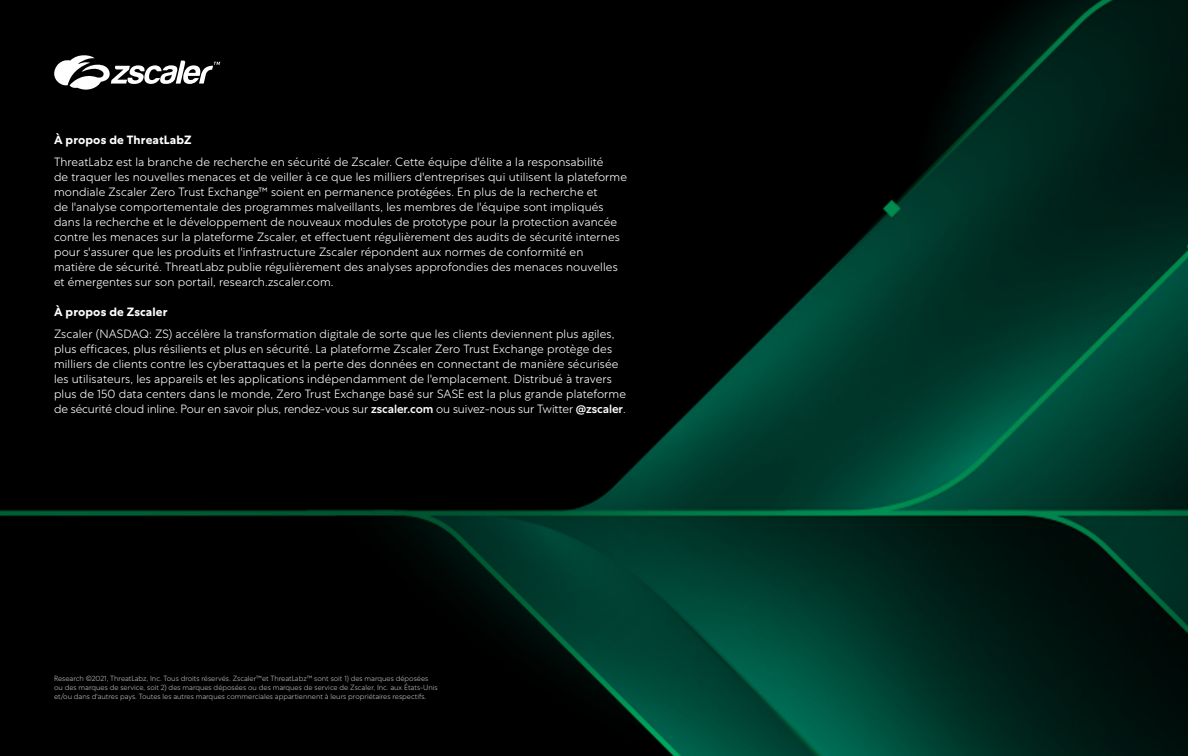
<style>
.page{position:relative;width:1188px;height:756px;background:#fff}
.page>*{position:absolute;margin:0;border:0;box-sizing:border-box;transform-origin:0 0}
.t1{font:300 12px/15px "Centra No 1";letter-spacing:.01em;color:#fff}
.t2{font:700 12px "Centra No 1";letter-spacing:.01em;color:#fff}
.t3{font:300 7.5px/9px "Centra No 1";color:#bbb}
.s1{font-weight:500}
</style>
<div class="page">
<img style="left:0;top:0;width:1188px;height:756px">
<svg style="left:54px;top:55px;width:166px;height:35px"></svg>
<p class="t2" style="left:54px;top:133px;width:139px">À propos de ThreatLabZ</p>
<p class="t1" style="left:54px;top:155px;width:574px">ThreatLabz est la branche de recherche en sécurité de Zscaler. Cette équipe d'élite a la responsabilité<br>de traquer les nouvelles menaces et de veiller à ce que les milliers d'entreprises qui utilisent la plateforme mondiale Zscaler Zero Trust Exchange™ soient en permanence protégées. En plus de la recherche et<br>de l'analyse comportementale des programmes malveillants, les membres de l'équipe sont impliqués dans la recherche et le développement de nouveaux modules de prototype pour la protection avancée contre les menaces sur la plateforme Zscaler, et effectuent régulièrement des audits de sécurité internes pour s'assurer que les produits et l'infrastructure Zscaler répondent aux normes de conformité en matière de sécurité. ThreatLabz publie régulièrement des analyses approfondies des menaces nouvelles et émergentes sur son portail, research.zscaler.com.</p>
<p class="t2" style="left:54px;top:305px;width:115px">À propos de Zscaler</p>
<p class="t1" style="left:54px;top:326px;width:574px">Zscaler (NASDAQ: ZS) accélère la transformation digitale de sorte que les clients deviennent plus agiles, plus efficaces, plus résilients et plus en sécurité. La plateforme Zscaler Zero Trust Exchange protège des milliers de clients contre les cyberattaques et la perte des données en connectant de manière sécurisée les utilisateurs, les appareils et les applications indépendamment de l'emplacement. Distribué à travers plus de 150 data centers dans le monde, Zero Trust Exchange basé sur SASE est la plus grande plateforme de sécurité cloud inline. Pour en savoir plus, rendez-vous sur <span class="s1">zscaler.com</span> ou suivez-nous sur Twitter <span class="s1">@zscaler</span>.</p>
<p class="t3" style="left:54px;top:674px;width:385px">Research ©2021, ThreatLabz, Inc. Tous droits réservés. Zscaler™et ThreatLabz™ sont soit 1) des marques déposées ou des marques de service, soit 2) des marques déposées ou des marques de service de Zscaler, Inc. aux États-Unis et/ou dans d'autres pays. Toutes les autres marques commerciales appartiennent à leurs propriétaires respectifs.</p>
</div>
